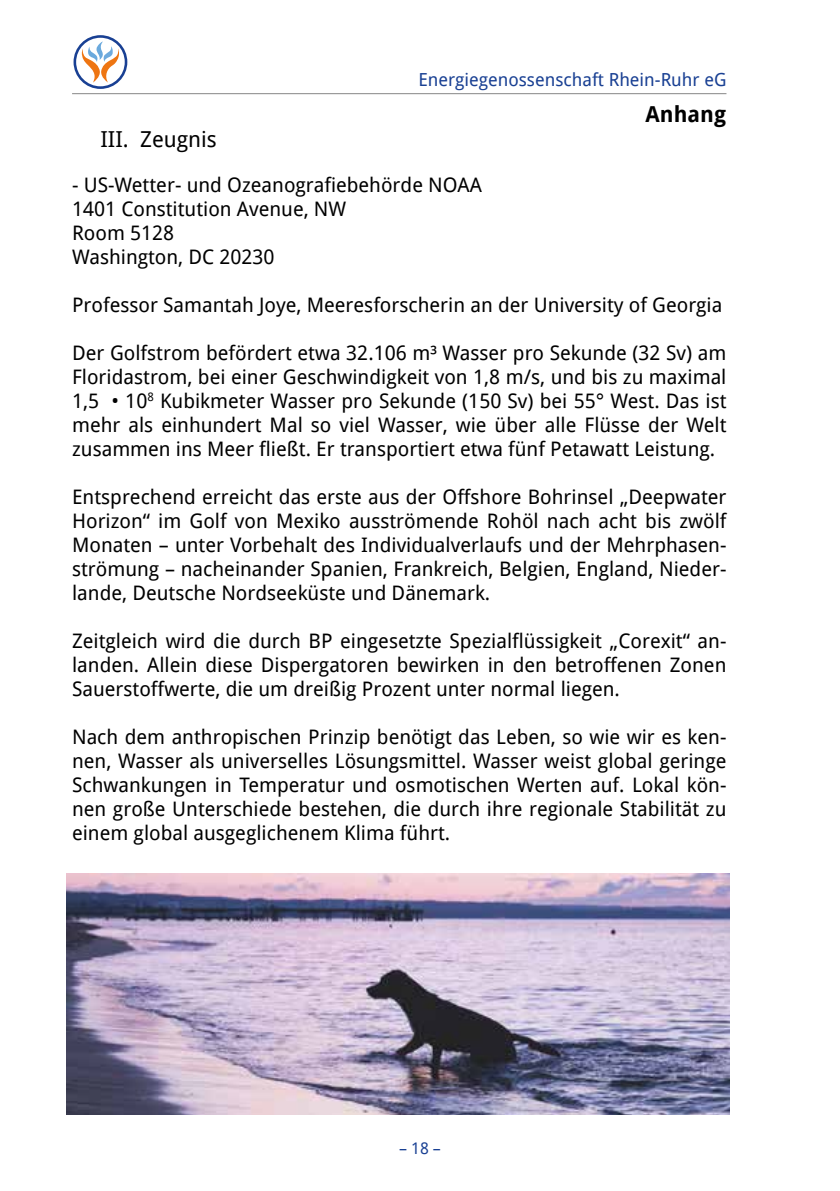
<style>
.page{position:relative;width:840px;height:1191px;background:#fff}
.page>*{position:absolute;margin:0;border:0;box-sizing:border-box;transform-origin:0 0}
.t1{font:22px "Droid Sans";color:#000}
.t2{font:700 22px "Droid Sans";color:#000}
.t3{font:20px/24px "Droid Sans";color:#000;text-align:justify}
.t4{font:18px "Droid Sans";color:#194093}
.t5{font:16px "Droid Sans";color:#194093}
</style>
<div class="page">
<hr style="left:72px;top:93px;width:654px;height:1px;background:#878787">
<svg style="left:73px;top:35px;width:54px;height:54px"></svg>
<img style="left:67px;top:874px;width:662px;height:240px">
<p class="t4" style="left:418px;top:67px;width:309px">Energiegenossenschaft Rhein-Ruhr eG</p>
<p class="t2" style="left:645px;top:98px;width:82px">Anhang</p>
<p class="t1" style="left:100px;top:124px;width:118px">III. Zeugnis</p>
<p class="t3" style="left:72px;top:172px;width:411px;text-align:left">- US-Wetter- und Ozeanografiebehörde NOAA<br>1401 Constitution Avenue, NW<br>Room 5128<br>Washington, DC 20230</p>
<p class="t3" style="left:72px;top:292px;width:651px">Professor Samantah Joye, Meeresforscherin an der University of Georgia</p>
<p class="t3" style="left:72px;top:340px;width:655px">Der Golfstrom befördert etwa 32.106 m³ Wasser pro Sekunde (32 Sv) am Floridastrom, bei einer Geschwindigkeit von 1,8 m/s, und bis zu maximal 1,5 • 10<sup>8</sup> Kubikmeter Wasser pro Sekunde (150 Sv) bei 55° West. Das ist mehr als einhundert Mal so viel Wasser, wie über alle Flüsse der Welt zusammen ins Meer fließt. Er transportiert etwa fünf Petawatt Leistung.</p>
<p class="t3" style="left:72px;top:484px;width:655px">Entsprechend erreicht das erste aus der Offshore Bohrinsel „Deepwater Horizon“ im Golf von Mexiko ausströmende Rohöl nach acht bis zwölf Monaten – unter Vorbehalt des Individualverlaufs und der Mehrphasen&shy;strömung – nacheinander Spanien, Frankreich, Belgien, England, Nieder&shy;lande, Deutsche Nordseeküste und Dänemark.</p>
<p class="t3" style="left:72px;top:628px;width:655px">Zeitgleich wird die durch BP eingesetzte Spezialflüssigkeit „Corexit“ an&shy;landen. Allein diese Dispergatoren bewirken in den betroffenen Zonen Sauerstoffwerte, die um dreißig Prozent unter normal liegen.</p>
<p class="t3" style="left:72px;top:724px;width:655px">Nach dem anthropischen Prinzip benötigt das Leben, so wie wir es ken&shy;nen, Wasser als universelles Lösungsmittel. Wasser weist global geringe Schwankungen in Temperatur und osmotischen Werten auf. Lokal kön&shy;nen große Unterschiede bestehen, die durch ihre regionale Stabilität zu einem global ausgeglichenem Klima führt.</p>
<p class="t5" style="left:399px;top:1136px;width:43px">– 18 –</p>
</div>
